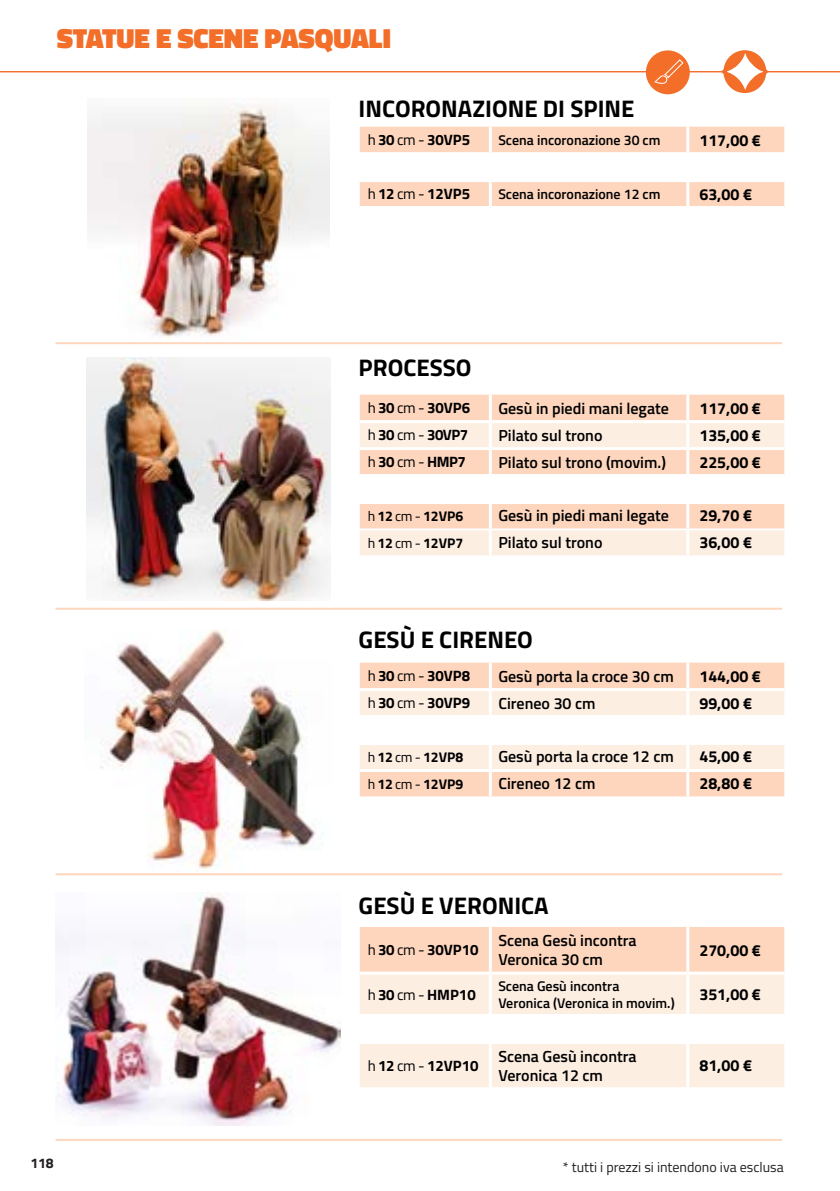
<style>
.page{position:relative;width:840px;height:1191px;background:#fff}
.page>*{position:absolute;margin:0;border:0;box-sizing:border-box;transform-origin:0 0}
.t1{font:900 28px "Titillium Web";color:#f36e28}
.t2{font:700 24px "Titillium Web";color:#000001}
.t3{font:600 16px/19.2px "Titillium Web";color:#000001}
.t4{font:700 16px "Titillium Web";color:#000001}
.t5{font:700 15px "Titillium Web";color:#000001}
.t6{font:600 14px/16.8px "Titillium Web";color:#000001}
.t7{font:700 14px "Titillium Web";color:#000001}
.t8{font:14px "Titillium Web";color:#231f20}
.t9{font:700 14px "Titillium Web";color:#231f20}
.s1{font-weight:400}
</style>
<div class="page">
<svg style="left:0;top:50px;width:839px;height:43px"></svg>
<div style="left:664px;top:59px;width:19px;height:19px;border:1px solid #fff;border-radius:3px"></div>
<img style="left:86px;top:358px;width:244px;height:242px">
<div style="left:359px;top:127px;width:424px;height:79px;background:#fdd6bd"></div>
<hr style="left:488px;top:127px;width:3px;height:25px;background:#fff">
<hr style="left:686px;top:127px;width:3px;height:25px;background:#fff">
<hr style="left:359px;top:152px;width:131px;height:3px;background:#fff">
<hr style="left:490px;top:152px;width:197px;height:3px;background:#fff">
<hr style="left:687px;top:152px;width:96px;height:3px;background:#fff">
<hr style="left:359px;top:179px;width:131px;height:3px;background:#fff">
<hr style="left:490px;top:179px;width:197px;height:3px;background:#fff">
<hr style="left:488px;top:182px;width:3px;height:24px;background:#fff">
<hr style="left:687px;top:179px;width:96px;height:3px;background:#fff">
<hr style="left:686px;top:182px;width:3px;height:24px;background:#fff">
<div style="left:359px;top:662px;width:424px;height:134px;background:#fdd6bd"></div>
<div style="left:359px;top:691px;width:424px;height:78px;background:#fdeee2"></div>
<hr style="left:488px;top:662px;width:3px;height:26px;background:#fff">
<hr style="left:686px;top:662px;width:3px;height:26px;background:#fff">
<hr style="left:359px;top:688px;width:131px;height:3px;background:#fff">
<hr style="left:490px;top:688px;width:197px;height:3px;background:#fff">
<hr style="left:488px;top:691px;width:3px;height:24px;background:#fff">
<hr style="left:687px;top:688px;width:96px;height:3px;background:#fff">
<hr style="left:686px;top:691px;width:3px;height:24px;background:#fff">
<hr style="left:359px;top:715px;width:131px;height:3px;background:#fff">
<hr style="left:490px;top:715px;width:197px;height:3px;background:#fff">
<hr style="left:687px;top:715px;width:96px;height:3px;background:#fff">
<hr style="left:359px;top:742px;width:131px;height:3px;background:#fff">
<hr style="left:490px;top:742px;width:197px;height:3px;background:#fff">
<hr style="left:488px;top:745px;width:3px;height:24px;background:#fff">
<hr style="left:687px;top:742px;width:96px;height:3px;background:#fff">
<hr style="left:686px;top:745px;width:3px;height:24px;background:#fff">
<hr style="left:359px;top:769px;width:131px;height:3px;background:#fff">
<hr style="left:490px;top:769px;width:197px;height:3px;background:#fff">
<hr style="left:488px;top:772px;width:3px;height:24px;background:#fff">
<hr style="left:687px;top:769px;width:96px;height:3px;background:#fff">
<hr style="left:686px;top:772px;width:3px;height:24px;background:#fff">
<div style="left:359px;top:927px;width:424px;height:44px;background:#fdd6bd"></div>
<div style="left:360px;top:975px;width:423px;height:112px;background:#fdeee2"></div>
<hr style="left:488px;top:927px;width:3px;height:44px;background:#fff">
<hr style="left:686px;top:927px;width:3px;height:44px;background:#fff">
<hr style="left:488px;top:974px;width:3px;height:40px;background:#fff">
<hr style="left:686px;top:974px;width:3px;height:40px;background:#fff">
<hr style="left:359px;top:1041px;width:131px;height:3px;background:#fff">
<hr style="left:490px;top:1041px;width:197px;height:3px;background:#fff">
<hr style="left:488px;top:1044px;width:3px;height:43px;background:#fff">
<hr style="left:687px;top:1041px;width:96px;height:3px;background:#fff">
<hr style="left:686px;top:1044px;width:3px;height:43px;background:#fff">
<div style="left:359px;top:394px;width:424px;height:26px;background:#fdd6bd"></div>
<svg style="left:359px;top:423px;width:424px;height:132px;fill:#fdeee2"></svg>
<hr style="left:488px;top:394px;width:3px;height:26px;background:#fff">
<hr style="left:686px;top:394px;width:3px;height:26px;background:#fff">
<hr style="left:488px;top:423px;width:3px;height:24px;background:#fff">
<hr style="left:686px;top:423px;width:3px;height:24px;background:#fff">
<hr style="left:359px;top:447px;width:131px;height:3px;background:#fff">
<hr style="left:490px;top:447px;width:197px;height:3px;background:#fff">
<hr style="left:488px;top:450px;width:3px;height:24px;background:#fff">
<hr style="left:687px;top:447px;width:96px;height:3px;background:#fff">
<hr style="left:686px;top:450px;width:3px;height:24px;background:#fff">
<hr style="left:359px;top:474px;width:131px;height:3px;background:#fff">
<hr style="left:490px;top:474px;width:197px;height:3px;background:#fff">
<hr style="left:687px;top:474px;width:96px;height:3px;background:#fff">
<hr style="left:359px;top:501px;width:131px;height:3px;background:#fff">
<hr style="left:490px;top:501px;width:197px;height:3px;background:#fff">
<hr style="left:488px;top:504px;width:3px;height:24px;background:#fff">
<hr style="left:687px;top:501px;width:96px;height:3px;background:#fff">
<hr style="left:686px;top:504px;width:3px;height:24px;background:#fff">
<hr style="left:488px;top:530px;width:3px;height:25px;background:#fff">
<hr style="left:686px;top:530px;width:3px;height:25px;background:#fff">
<hr style="left:359px;top:528px;width:131px;height:2px;background:#fff">
<hr style="left:490px;top:528px;width:197px;height:2px;background:#fff">
<hr style="left:687px;top:528px;width:96px;height:2px;background:#fff">
<hr style="left:56px;top:342px;width:725px;height:2px;background:#fdd6bd">
<img style="left:87px;top:104px;width:242px;height:234px">
<hr style="left:56px;top:608px;width:725px;height:2px;background:#fdd6bd">
<img style="left:100px;top:629px;width:216px;height:240px">
<hr style="left:56px;top:873px;width:725px;height:2px;background:#fdd6bd">
<img style="left:56px;top:892px;width:284px;height:233px">
<hr style="left:56px;top:1138px;width:725px;height:2px;background:#fdd6bd">
<div style="left:353px;top:154px;width:434px;height:27px;background:#fff"></div>
<div style="left:353px;top:476px;width:434px;height:27px;background:#fff"></div>
<div style="left:353px;top:716px;width:434px;height:28px;background:#fff"></div>
<div style="left:353px;top:1014px;width:434px;height:28px;background:#fff"></div>
<h1 class="t1" style="left:57px;top:18px;width:335px">STATUE E SCENE PASQUALI</h1>
<p class="t2" style="left:358px;top:90px;width:277px">INCORONAZIONE DI SPINE</p>
<p class="t5" style="left:367px;top:129px;width:104px"><span class="s1">h</span> 30 <span class="s1">cm -</span> 30VP5</p>
<p class="t6" style="left:498px;top:131px;width:164px">Scena incoronazione 30 cm</p>
<p class="t4" style="left:699px;top:128px;width:63px">117,00 €</p>
<p class="t5" style="left:367px;top:182px;width:104px"><span class="s1">h</span> 12 <span class="s1">cm -</span> 12VP5</p>
<p class="t6" style="left:498px;top:185px;width:164px">Scena incoronazione 12 cm</p>
<p class="t4" style="left:699px;top:182px;width:54px">63,00 €</p>
<p class="t2" style="left:358px;top:350px;width:114px">PROCESSO</p>
<p class="t5" style="left:367px;top:396px;width:104px"><span class="s1">h</span> 30 <span class="s1">cm -</span> 30VP6</p>
<p class="t3" style="left:498px;top:397px;width:172px">Gesù in piedi mani legate</p>
<p class="t4" style="left:699px;top:396px;width:63px">117,00 €</p>
<p class="t5" style="left:367px;top:423px;width:102px"><span class="s1">h</span> 30 <span class="s1">cm -</span> 30VP7</p>
<p class="t3" style="left:498px;top:424px;width:106px">Pilato sul trono</p>
<p class="t4" style="left:699px;top:423px;width:63px">135,00 €</p>
<p class="t5" style="left:367px;top:450px;width:100px"><span class="s1">h</span> 30 <span class="s1">cm -</span> HMP7</p>
<p class="t3" style="left:498px;top:451px;width:169px">Pilato sul trono (movim.)</p>
<p class="t4" style="left:699px;top:450px;width:63px">225,00 €</p>
<p class="t7" style="left:367px;top:505px;width:97px"><span class="s1">h</span> 12 <span class="s1">cm -</span> 12VP6</p>
<p class="t3" style="left:498px;top:505px;width:172px">Gesù in piedi mani legate</p>
<p class="t4" style="left:699px;top:503px;width:54px">29,70 €</p>
<p class="t7" style="left:367px;top:532px;width:97px"><span class="s1">h</span> 12 <span class="s1">cm -</span> 12VP7</p>
<p class="t3" style="left:498px;top:532px;width:106px">Pilato sul trono</p>
<p class="t4" style="left:699px;top:530px;width:54px">36,00 €</p>
<p class="t2" style="left:358px;top:621px;width:176px">GESÙ E CIRENEO</p>
<p class="t5" style="left:367px;top:664px;width:104px"><span class="s1">h</span> 30 <span class="s1">cm -</span> 30VP8</p>
<p class="t3" style="left:498px;top:665px;width:177px">Gesù porta la croce 30 cm</p>
<p class="t4" style="left:699px;top:663px;width:63px">144,00 €</p>
<p class="t5" style="left:367px;top:691px;width:104px"><span class="s1">h</span> 30 <span class="s1">cm -</span> 30VP9</p>
<p class="t3" style="left:498px;top:692px;width:99px">Cireneo 30 cm</p>
<p class="t4" style="left:699px;top:690px;width:54px">99,00 €</p>
<p class="t7" style="left:367px;top:746px;width:97px"><span class="s1">h</span> 12 <span class="s1">cm -</span> 12VP8</p>
<p class="t3" style="left:498px;top:746px;width:177px">Gesù porta la croce 12 cm</p>
<p class="t4" style="left:699px;top:744px;width:54px">45,00 €</p>
<p class="t7" style="left:367px;top:773px;width:97px"><span class="s1">h</span> 12 <span class="s1">cm -</span> 12VP9</p>
<p class="t3" style="left:498px;top:773px;width:99px">Cireneo 12 cm</p>
<p class="t4" style="left:699px;top:771px;width:54px">28,80 €</p>
<p class="t2" style="left:358px;top:887px;width:191px">GESÙ E VERONICA</p>
<p class="t5" style="left:367px;top:938px;width:112px"><span class="s1">h</span> 30 <span class="s1">cm -</span> 30VP10</p>
<p class="t3" style="left:498px;top:930px;width:140px">Scena Gesù incontra<br>Veronica 30 cm</p>
<p class="t4" style="left:699px;top:937px;width:63px">270,00 €</p>
<p class="t5" style="left:367px;top:982px;width:109px"><span class="s1">h</span> 30 <span class="s1">cm -</span> HMP10</p>
<p class="t6" style="left:498px;top:976px;width:178px">Scena Gesù incontra<br>Veronica (Veronica in movim.)</p>
<p class="t4" style="left:699px;top:982px;width:63px">351,00 €</p>
<p class="t5" style="left:367px;top:1054px;width:112px"><span class="s1">h</span> 12 <span class="s1">cm -</span> 12VP10</p>
<p class="t3" style="left:498px;top:1045px;width:140px">Scena Gesù incontra<br>Veronica 12 cm</p>
<p class="t4" style="left:699px;top:1053px;width:54px">81,00 €</p>
<p class="t9" style="left:30px;top:1152px;width:25px">118</p>
<p class="t8" style="left:562px;top:1157px;width:222px">* tutti i prezzi si intendono iva esclusa</p>
</div>
